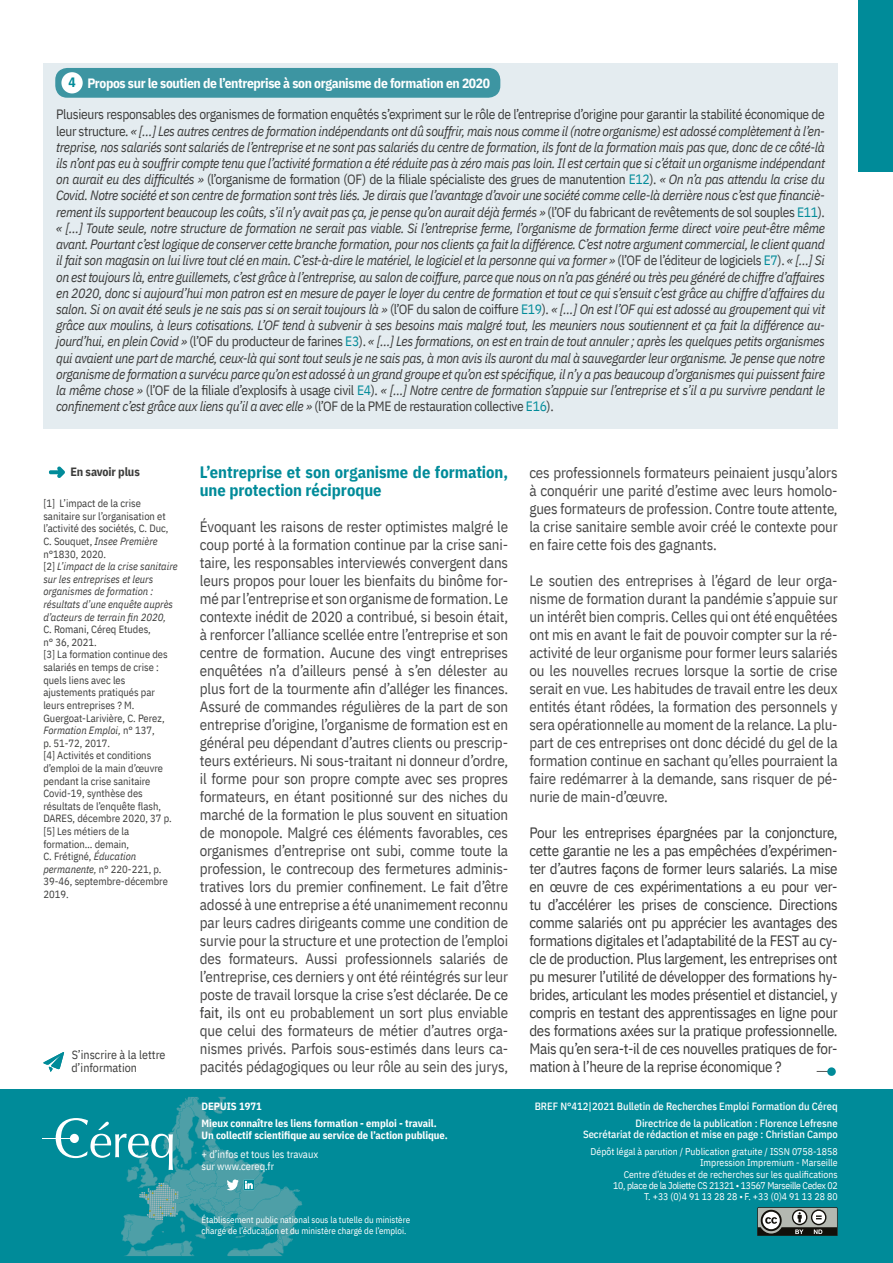
<style>
.page{position:relative;width:893px;height:1263px;background:#fff}
.page>*{position:absolute;margin:0;border:0;box-sizing:border-box;transform-origin:0 0}
.t1{font:700 16.5px/18px "IBM Plex Sans Cond";letter-spacing:-.005em;color:#008b99}
.t2{font:15px/18px "IBM Plex Sans Cond";letter-spacing:-.01em;color:#474747;text-align:justify}
.t3{font:15px/18px "IBM Plex Sans Cond";letter-spacing:-.02em;color:#3c3c3b;text-align:justify}
.t4{font:italic 13.5px/16.2px "IBM Plex Sans Cond";letter-spacing:-.025em;color:#3c3c3b;text-align:justify}
.t5{font:700 13.5px "IBM Plex Sans Cond";letter-spacing:-.025em;color:#fff}
.t6{font:12px/13.5px "IBM Plex Sans Cond";color:#3c3c3b}
.t7{font:700 12px "IBM Plex Sans Cond";letter-spacing:-.01em;color:#3c3c3b}
.t8{font:10.5px/12.6px "IBM Plex Sans Cond";color:#3c3c3b}
.t9{font:italic 10.5px/12.6px "IBM Plex Sans Cond";color:#3c3c3b}
.t10{font:500 10.5px/16.8px "IBM Plex Sans Cond";color:#fff;text-align:right}
.t11{font:700 10.5px/17.1px "IBM Plex Sans Cond";color:#fff}
.t12{font:10.5px/12px "IBM Plex Sans Cond";color:#fff}
.t13{font:9.75px/11.2px "IBM Plex Sans Cond";color:#fff;text-align:right}
.t14{font:9px/10.8px "IBM Plex Sans Cond";color:#fff}
.s1{color:#008b99}
.s2{font-style:normal}
.s3{font-style:normal;color:#008b99}
.s4{font-style:italic}
.s5{color:#3c3c3b}
</style>
<div class="page">
<svg style="left:43px;top:1052px;width:21px;height:20px"></svg>
<div style="left:859px;top:0;width:34px;height:172px;background:#008b99"></div>
<div style="left:827px;top:1067px;width:9px;height:9px;background:#008b99;border-radius:50%"></div>
<svg style="left:49px;top:466px;width:16px;height:12px"></svg>
<div style="left:0;top:1090px;width:893px;height:173px;background:#008b99"></div>
<svg style="left:757px;top:1207px;width:81px;height:29px"></svg>
<hr style="left:42px;top:1138px;width:35px;height:1px;background:#fff">
<svg style="left:56px;top:1097px;width:247px;height:159px"></svg>
<div style="left:43px;top:64px;width:795px;height:365px;background:#e4ecf0"></div>
<div style="left:55px;top:68px;width:445px;height:30px;background:#3d95a2;border-radius:12px"></div>
<div style="left:61px;top:72px;width:22px;height:21px;background:#fff;border-radius:50%"></div>
<p class="t5" style="left:68px;top:73px;width:423px"><span class="s1">4</span> Propos sur le soutien de l’entreprise à son organisme de formation en 2020</p>
<p class="t4" style="left:56px;top:105px;width:770px"><span class="s2">Plusieurs responsables des organismes de formation enquêtés s’expriment sur le rôle de l’entreprise d’origine pour garantir la stabilité économique de leur structure.</span> « […] Les autres centres de formation indépendants ont dû souffrir, mais nous comme il (notre organisme) est adossé complètement à l’en&shy;treprise, nos salariés sont salariés de l’entreprise et ne sont pas salariés du centre de formation, ils font de la formation mais pas que, donc de ce côté-là ils n’ont pas eu à souffrir compte tenu que l’activité formation a été réduite pas à zéro mais pas loin. Il est certain que si c’était un organisme indépendant on aurait eu des difficultés » <span class="s2">(l’organisme de formation (OF) de la filiale spécialiste des grues de manutention</span> <span class="s3">E12</span><span class="s2">).</span> « On n’a pas attendu la crise du Covid. Notre société et son centre de formation sont très liés. Je dirais que l’avantage d’avoir une société comme celle-là derrière nous c’est que financiè&shy;rement ils supportent beaucoup les coûts, s’il n’y avait pas ça, je pense qu’on aurait déjà fermés » <span class="s2">(l’OF du fabricant de revêtements de sol souples</span> <span class="s3">E11</span><span class="s2">). </span>« […] Toute seule, notre structure de formation ne serait pas viable. Si l’entreprise ferme, l’organisme de formation ferme direct voire peut-être même avant. Pourtant c’est logique de conserver cette branche formation, pour nos clients ça fait la différence. C’est notre argument commercial, le client quand il fait son magasin on lui livre tout clé en main. C’est-à-dire le matériel, le logiciel et la personne qui va former » <span class="s2">(l’OF de l’éditeur de logiciels</span> <span class="s3">E7</span><span class="s2">).</span> « […] Si on est toujours là, entre guillemets, c’est grâce à l’entreprise, au salon de coiffure, parce que nous on n’a pas généré ou très peu généré de chiffre d’affaires en 2020, donc si aujourd’hui mon patron est en mesure de payer le loyer du centre de formation et tout ce qui s’ensuit c’est grâce au chiffre d’affaires du salon. Si on avait été seuls je ne sais pas si on serait toujours là » <span class="s2">(l’OF du salon de coiffure</span> <span class="s3">E19</span><span class="s2">).</span> « […] On est l’OF qui est adossé au groupement qui vit grâce aux moulins, à leurs cotisations. L’OF tend à subvenir à ses besoins mais malgré tout, les meuniers nous soutiennent et ça fait la différence au&shy;jourd’hui, en plein Covid » <span class="s2">(l’OF du producteur de farines</span> <span class="s3">E3</span><span class="s2">).</span> « […] Les formations, on est en train de tout annuler ; après les quelques petits organismes qui avaient une part de marché, ceux-là qui sont tout seuls je ne sais pas, à mon avis ils auront du mal à sauvegarder leur organisme. Je pense que notre organisme de formation a survécu parce qu’on est adossé à un grand groupe et qu’on est spécifique, il n’y a pas beaucoup d’organismes qui puissent faire la même chose » <span class="s2">(l’OF de la filiale d’explosifs à usage civil</span> <span class="s3">E4</span><span class="s2">).</span> « […] Notre centre de formation s’appuie sur l’entreprise et s’il a pu survivre pendant le confinement c’est grâce aux liens qu’il a avec elle » <span class="s2">(l’OF de la PME de restauration collective</span> <span class="s3">E16</span><span class="s2">).</span></p>
<p class="t7" style="left:70px;top:462px;width:71px">En savoir plus</p>
<p class="t9" style="left:43px;top:496px;width:136px"><span class="s2">[1] L’impact de la crise sanitaire sur l’organisation et l’activité des sociétés, C. Duc,<br>C. Souquet,</span> Insee Première <span class="s2">n°1830, 2020.<br>[2]</span> L’impact de la crise sanitaire sur les entreprises et leurs organismes de formation : résultats d’une enquête auprès d’acteurs de terrain fin 2020,</p>
<p class="t8" style="left:43px;top:622px;width:130px">C. Romani, Céreq Etudes,<br>n° 36, 2021.<br>[3] La formation continue des salariés en temps de crise : quels liens avec les ajustements pratiqués par leurs entreprises ? M.<br>Guergoat-Larivière, C. Perez,<br><span class="s4">Formation Emploi,</span> n° 137,<br>p. 51-72, 2017.<br>[4] Activités et conditions d’emploi de la main d’œuvre pendant la crise sanitaire<br>Covid-19, synthèse des résultats de l’enquête flash,<br>DARES, décembre 2020, 37 p. [5] Les métiers de la formation… demain,<br>C. Frétigné, <span class="s4">Éducation permanente,</span> n° 220-221, p.<br>39-46, septembre-décembre<br>2019.</p>
<p class="t6" style="left:71px;top:1046px;width:96px">S’inscrire à la lettre d’information</p>
<p class="t1" style="left:200px;top:462px;width:310px">L’entreprise et son organisme de formation, une protection réciproque</p>
<p class="t2" style="left:200px;top:516px;width:310px">Évoquant les raisons de rester optimistes malgré le coup porté à la formation continue par la crise sani&shy;taire, les responsables interviewés convergent dans leurs propos pour louer les bienfaits du binôme for&shy;mé par l’entreprise et son organisme de formation. Le contexte inédit de 2020 a contribué, si besoin était, à renforcer l’alliance scellée entre l’entreprise et son centre de formation. Aucune des vingt entreprises enquêtées n’a d’ailleurs pensé à s’en délester au plus fort de la tourmente afin d’alléger les finances.<br>Assuré de commandes régulières de la part de son entreprise d’origine, l’organisme de formation est en général peu dépendant d’autres clients ou prescrip&shy;teurs extérieurs. Ni sous-traitant ni donneur d’ordre, il forme pour son propre compte avec ses propres formateurs, en étant positionné sur des niches du marché de la formation le plus souvent en situation de monopole. Malgré ces éléments favorables, ces organismes d’entreprise ont subi, comme toute la profession, le contrecoup des fermetures adminis&shy;tratives lors du premier confinement. Le fait d’être adossé à une entreprise a été unanimement reconnu par leurs cadres dirigeants comme une condition de survie pour la structure et une protection de l’emploi des formateurs. Aussi professionnels salariés de l’entreprise, ces derniers y ont été réintégrés sur leur poste de travail lorsque la crise s’est déclarée<span class="s5">. De ce fait,</span> ils ont eu probablement un sort plus enviable que celui des formateurs de métier d’autres orga&shy;nismes privés. Parfois sous-estimés dans leurs ca&shy;pacités pédagogiques ou leur rôle au sein des jurys,</p>
<p class="t11" style="left:202px;top:1097px;width:237px">DEPUIS 1971<br>Mieux connaître les liens formation - emploi - travail.</p>
<p class="t11" style="left:202px;top:1126px;width:248px">Un collectif scientifique au service de l’action publique.</p>
<p class="t12" style="left:202px;top:1147px;width:118px">+ d’infos et tous les travaux sur www.cereq.fr</p>
<p class="t14" style="left:202px;top:1214px;width:210px">Établissement public national sous la tutelle du ministère chargé de l’éducation et du ministère chargé de l’emploi.</p>
<p class="t2" style="left:529px;top:462px;width:310px">ces professionnels formateurs peinaient jusqu’alors à conquérir une parité d’estime avec leurs homolo&shy;gues formateurs de profession. Contre toute attente, la crise sanitaire semble avoir créé le contexte pour en faire cette fois des gagnants.</p>
<p class="t2" style="left:529px;top:570px;width:310px">Le soutien des entreprises à l’égard de leur orga&shy;nisme de formation durant la pandémie s’appuie sur un intérêt bien compris. Celles qui ont été enquêtées ont mis en avant le fait de pouvoir compter sur la ré&shy;activité de leur organisme pour former leurs salariés ou les nouvelles recrues lorsque la sortie de crise serait en vue. Les habitudes de travail entre les deux entités étant rôdées, la formation des personnels y sera opérationnelle au moment de la relance. La plu&shy;part de ces entreprises ont donc décidé du gel de la formation continue en sachant qu’elles pourraient la faire redémarrer à la demande, sans risquer de pé&shy;nurie de main-d’œuvre.</p>
<p class="t3" style="left:529px;top:822px;width:310px">Pour les entreprises épargnées par la conjoncture, cette garantie ne les a pas empêchées d’expérimen&shy;ter d’autres façons de former leurs salariés. La mise en œuvre de ces expérimentations a eu pour ver&shy;tu d’accélérer les prises de conscience. Directions comme salariés ont pu apprécier les avantages des formations digitales et l’adaptabilité de la FEST au cy&shy;cle de production. Plus largement, les entreprises ont pu mesurer l’utilité de développer des formations hy&shy;brides, articulant les modes présentiel et distanciel, y compris en testant des apprentissages en ligne pour des formations axées sur la pratique professionnelle.<br>Mais qu’en sera-t-il de ces nouvelles pratiques de for&shy;mation à l’heure de la reprise économique ?</p>
<p class="t10" style="left:535px;top:1097px;width:304px">BREF N°412|2021 Bulletin de Recherches Emploi Formation du Céreq<br>Directrice de la publication : Florence Lefresne</p>
<p class="t10" style="left:583px;top:1125px;width:256px">Secrétariat de rédaction et mise en page : Christian Campo</p>
<p class="t13" style="left:591px;top:1145px;width:248px">Dépôt légal à parution / Publication gratuite / ISSN 0758-1858<br>Impression Impremium - Marseille<br>Centre d’études et de recherches sur les qualifications<br>10, place de la Joliette CS 21321 • 13567 Marseille Cedex 02<br>T. +33 (0)4 91 13 28 28 • F. +33 (0)4 91 13 28 80</p>
</div>
